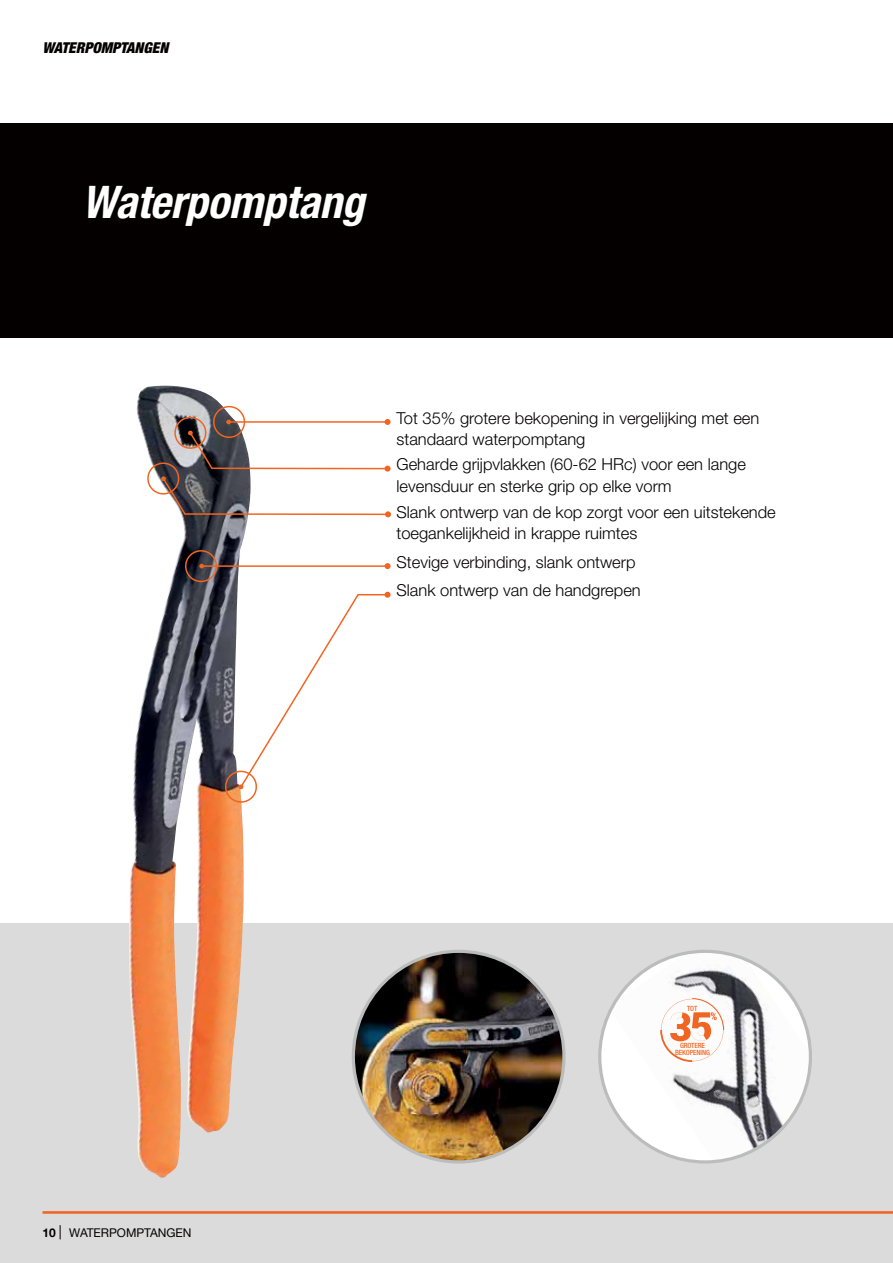
<style>
.page{position:relative;width:893px;height:1263px;background:#fff}
.page>*{position:absolute;margin:0;border:0;box-sizing:border-box;transform-origin:0 0}
.t1{font:italic 700 condensed 45px "Helvetica Neue LT Std";letter-spacing:-.005em;color:#fff}
.t2{font:300 16.5px/21px "Helvetica Neue LT Std";color:#040000}
.t3{font:italic 900 condensed 15px "Helvetica Neue LT Std";color:#040000}
.t4{font:12px "Helvetica Neue";color:#040000}
.t5{font:500 condensed 7.2px/7.1px "Helvetica Neue LT Std";letter-spacing:-.015em;color:#f16522;text-align:center}
.s1{font-weight:700}
</style>
<div class="page">
<div style="left:0;top:923px;width:893px;height:340px;background:#dadbda"></div>
<img style="left:353px;top:951px;width:211px;height:211px;border-radius:50%">
<img style="left:610px;top:951px;width:200px;height:210px">
<div style="left:0;top:123px;width:893px;height:215px;background:#040000"></div>
<svg style="left:660px;top:998px;width:64px;height:64px;background:#f9e0d3"></svg>
<img style="left:129px;top:386px;width:119px;height:792px">
<svg style="left:224px;top:591px;width:167px;height:213px"></svg>
<div style="left:185px;top:550px;width:32px;height:32px;border:2px solid #f16522;border-radius:50%"></div>
<hr style="left:202px;top:565px;width:186px;height:2px;background:#f16522">
<svg style="left:199px;top:564px;width:5px;height:4px"></svg>
<svg style="left:385px;top:563px;width:6px;height:6px"></svg>
<div style="left:213px;top:406px;width:32px;height:32px;border:2px solid #f16522;border-radius:50%"></div>
<svg style="left:146px;top:415px;width:245px;height:103px"></svg>
<svg style="left:60px;top:1225px;width:1px;height:14px"></svg>
<svg style="left:43px;top:1211px;width:850px;height:3px;background:#ed753c"></svg>
<p class="t3" style="left:43px;top:39px;width:127px">WATERPOMPTANGEN</p>
<h1 class="t1" style="left:82px;top:186px;width:284px">Waterpomptang</h1>
<p class="t2" style="left:396px;top:410px;width:364px">Tot 35% grotere bekopening in vergelijking met een standaard waterpomptang</p>
<p class="t2" style="left:396px;top:455px;width:351px;line-height:22.2px">Geharde grijpvlakken (60-62 HRc) voor een lange levensduur en sterke grip op elke vorm</p>
<p class="t2" style="left:396px;top:504px;width:381px">Slank ontwerp van de kop zorgt voor een uitstekende toegankelijkheid in krappe ruimtes</p>
<p class="t2" style="left:396px;top:549px;width:246px;line-height:28.5px">Stevige verbinding, slank ontwerp<br>Slank ontwerp van de handgrepen</p>
<p class="t4" style="left:43px;top:1225px;width:151px"><span class="s1">10</span> WATERPOMPTANGEN</p>
<p class="t5" style="left:687px;top:1005px;width:12px">TOT</p>
<p class="t5" style="left:675px;top:1041px;width:36px">GROTERE<br>BEKOPENING</p>
</div>
